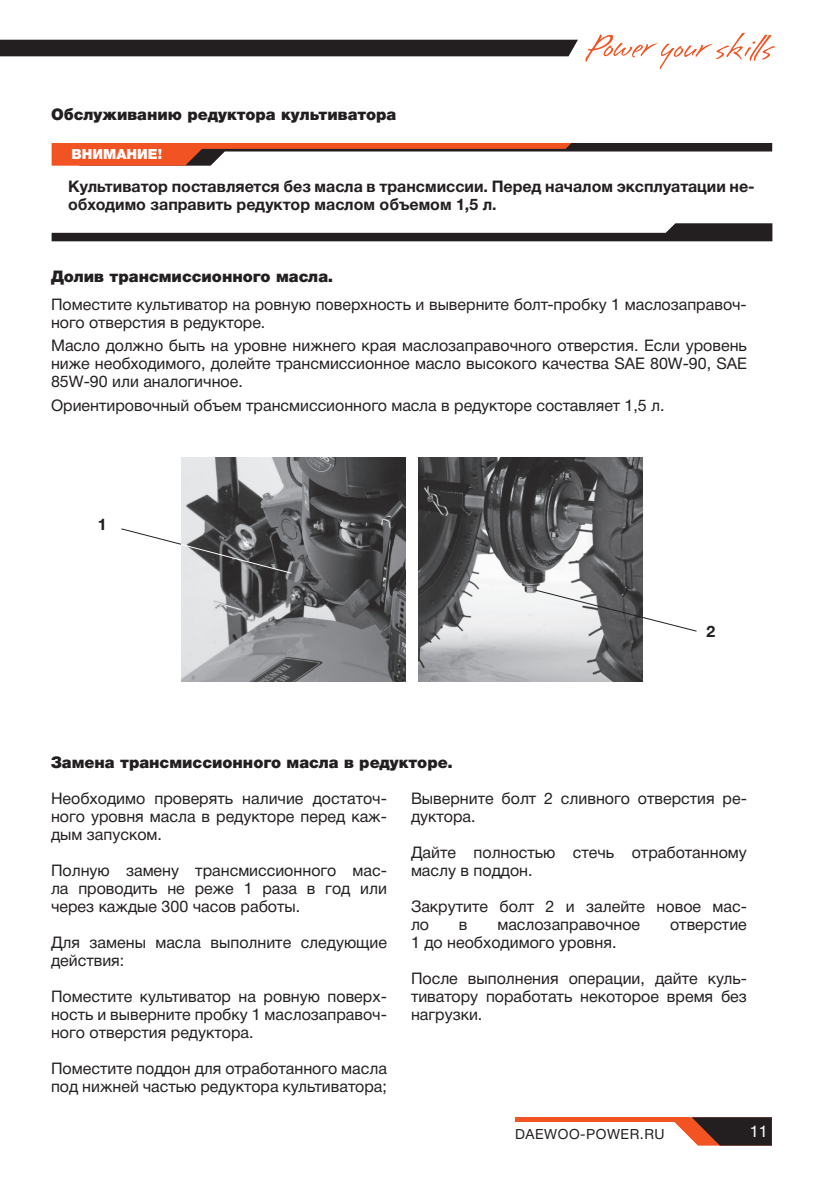
<style>
.page{position:relative;width:840px;height:1191px;background:#fff}
.page>*{position:absolute;margin:0;border:0;box-sizing:border-box;transform-origin:0 0}
.t1{font:16px/18px "Helvetica Neue Cyr";color:#231f20}
.t2{font:700 16px/18px "Helvetica Neue Cyr";color:#231f20}
.t3{font:900 16px "Helvetica Neue Cyr";color:#231f20}
.t4{font:16px "Helvetica Neue Cyr";color:#fff}
.t5{font:16px "Helvetica 7 Bold";color:#231f20}
.t6{font:14px "Helvetica 5 Normal";letter-spacing:.04em;color:#231f20}
.t7{font:900 14px "Helvetica Neue Cyr";color:#fff}
</style>
<div class="page">
<svg style="left:674px;top:1117px;width:97px;height:28px;background:#654137"></svg>
<div style="left:0;top:40px;width:577px;height:16px;background:#231f20"></div>
<svg style="left:585px;top:33px;width:189px;height:36px"></svg>
<div style="left:514px;top:1117px;width:174px;height:5px;background:#f15322"></div>
<img style="left:419px;top:458px;width:223px;height:224px">
<img style="left:181px;top:458px;width:224px;height:224px">
<svg style="left:533px;top:588px;width:164px;height:44px"></svg>
<svg style="left:52px;top:143px;width:719px;height:23px"></svg>
<svg style="left:52px;top:223px;width:720px;height:18px"></svg>
<svg style="left:121px;top:527px;width:172px;height:47px"></svg>
<p class="t3" style="left:51px;top:105px;width:346px">Обслуживанию редуктора культиватора</p>
<p class="t7" style="left:72px;top:146px;width:92px">ВНИМАНИЕ!</p>
<p class="t2" style="left:68px;top:178px;width:687px">Культиватор поставляется без масла в трансмиссии. Перед началом эксплуатации не&shy;обходимо заправить редуктор маслом объемом 1,5 л.</p>
<p class="t3" style="left:51px;top:267px;width:284px">Долив трансмиссионного масла.</p>
<p class="t1" style="left:51px;top:295px;width:697px">Поместите культиватор на ровную поверхность и выверните болт-пробку 1 маслозаправоч&shy;ного отверстия в редукторе.</p>
<p class="t1" style="left:51px;top:337px;width:697px;text-align:justify">Масло должно быть на уровне нижнего края маслозаправочного отверстия. Если уровень ниже необходимого, долейте трансмиссионное масло высокого качества SAE 80W-90, SAE 85W-90 или аналогичное.</p>
<p class="t1" style="left:51px;top:396px;width:614px">Ориентировочный объем трансмиссионного масла в редукторе составляет 1,5 л.</p>
<p class="t5" style="left:98px;top:515px;width:10px">1</p>
<p class="t3" style="left:51px;top:753px;width:403px">Замена трансмиссионного масла в редукторе.</p>
<p class="t5" style="left:706px;top:622px;width:10px">2</p>
<p class="t1" style="left:51px;top:790px;width:337px;text-align:justify">Необходимо проверять наличие достаточ&shy;ного уровня масла в редукторе перед каж&shy;дым запуском.</p>
<p class="t1" style="left:51px;top:862px;width:337px;text-align:justify">Полную замену трансмиссионного мас&shy;ла проводить не реже 1 раза в год или через каждые 300 часов работы.</p>
<p class="t1" style="left:51px;top:934px;width:337px">Для замены масла выполните следующие действия:</p>
<p class="t1" style="left:51px;top:988px;width:337px;text-align:justify">Поместите культиватор на ровную поверх&shy;ность и выверните пробку 1 маслозаправоч&shy;ного отверстия редуктора.</p>
<p class="t1" style="left:51px;top:1060px;width:337px">Поместите поддон для отработанного масла под нижней частью редуктора культиватора;</p>
<p class="t1" style="left:411px;top:790px;width:337px">Выверните болт 2 сливного отверстия ре&shy;дуктора.</p>
<p class="t1" style="left:411px;top:844px;width:337px">Дайте полностью стечь отработанному маслу в поддон.</p>
<p class="t1" style="left:411px;top:898px;width:337px">Закрутите болт 2 и залейте новое мас&shy;ло</p>
<p class="t1" style="left:458px;top:916px;width:10px">в</p>
<p class="t1" style="left:497px;top:916px;width:144px">маслозаправочное</p>
<p class="t1" style="left:669px;top:916px;width:78px">отверстие</p>
<p class="t1" style="left:411px;top:934px;width:207px">1 до необходимого уровня.</p>
<p class="t1" style="left:411px;top:970px;width:337px;text-align:justify">После выполнения операции, дайте куль&shy;тиватору поработать некоторое время без нагрузки.</p>
<p class="t6" style="left:514px;top:1126px;width:151px">DAEWOO-POWER.RU</p>
<p class="t4" style="left:749px;top:1122px;width:19px">11</p>
</div>
